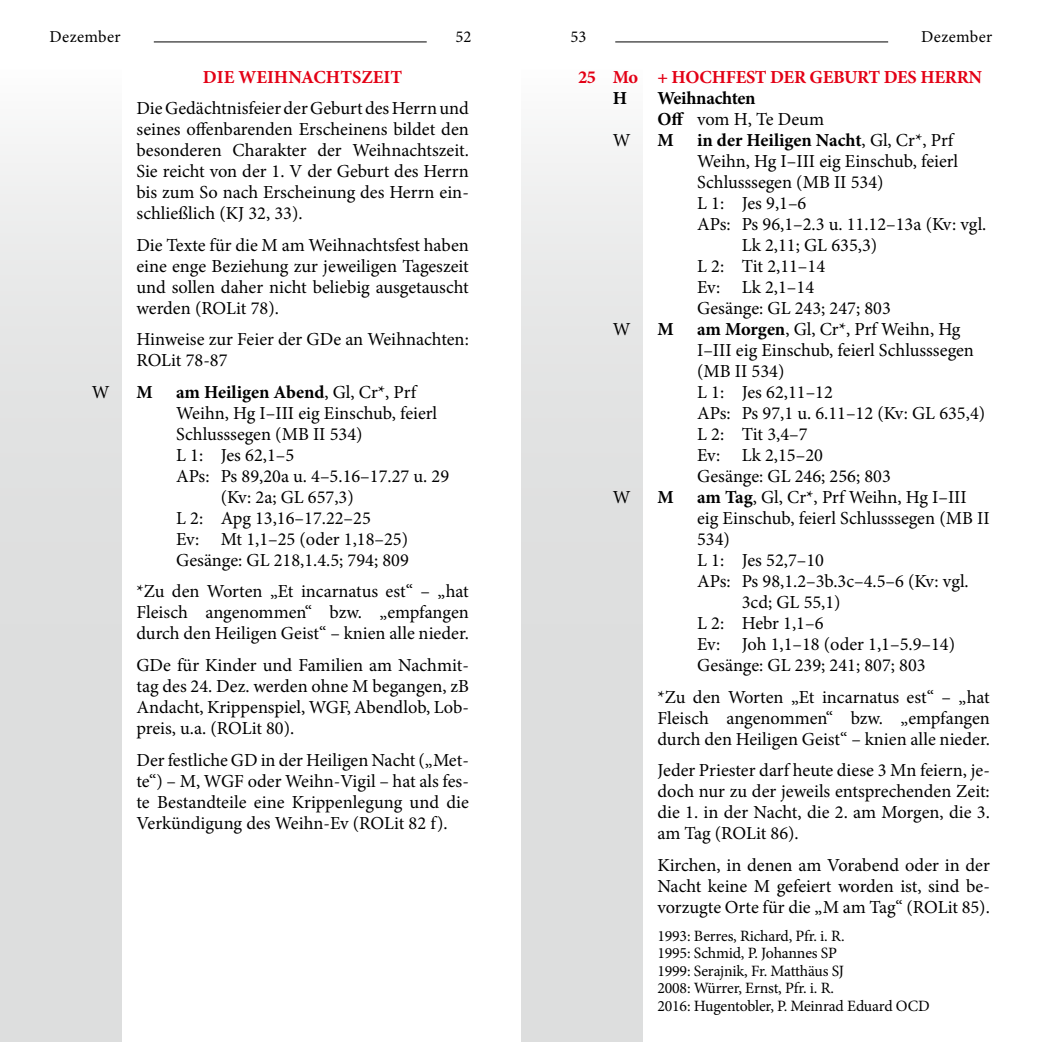
<style>
.page{position:relative;width:1042px;height:1042px;background:#fff}
.page>*{position:absolute;margin:0;border:0;box-sizing:border-box;transform-origin:0 0}
.t1{font:18.38px/21px "Minion Pro";color:#000;text-align:justify}
.t2{font:700 18.38px/21px "Minion Pro";letter-spacing:-.005em;color:#000}
.t3{font:700 18.38px "Minion Pro";letter-spacing:-.015em;color:#e30015}
.t4{font:16.62px "Minion Pro";letter-spacing:.02em;color:#000}
.t5{font:15.75px/17.5px "Minion Pro";letter-spacing:-.01em;color:#000}
.s1{font-weight:400}
.s2{font-weight:700}
</style>
<div class="page">
<div style="left:0;top:69px;width:122px;height:973px;background:linear-gradient(to bottom,#f0f0f0,#d6d8d8)"></div>
<div style="left:521px;top:69px;width:121px;height:973px;background:linear-gradient(to bottom,#f0f0f0,#d6d8d8)"></div>
<hr style="left:615px;top:41px;width:273px;height:1px;background:#000">
<hr style="left:154px;top:41px;width:273px;height:1px;background:#000">
<p class="t4" style="left:50px;top:25px;width:73px">Dezember</p>
<p class="t4" style="left:455px;top:25px;width:17px">52</p>
<p class="t4" style="left:570px;top:25px;width:17px">53</p>
<p class="t4" style="left:921px;top:25px;width:73px">Dezember</p>
<p class="t3" style="left:578px;top:64px;width:405px">25 Mo + HOCHFEST DER GEBURT DES HERRN</p>
<p class="t2" style="left:613px;top:87px;width:16px">H</p>
<p class="t2" style="left:657px;top:87px;width:168px">Weihnachten<br>Off <span class="s1">vom H, Te Deum</span></p>
<p class="t1" style="left:613px;top:130px;width:19px">W</p>
<p class="t2" style="left:657px;top:129px;width:18px">M</p>
<p class="t2" style="left:697px;top:129px;width:258px">in der Heiligen Nacht<span class="s1">, Gl, Cr*, Prf</span></p>
<p class="t1" style="left:697px;top:151px;width:263px">Weihn, Hg I–III eig Einschub, feierl</p>
<p class="t1" style="left:697px;top:172px;width:188px">Schlusssegen (MB II 534)</p>
<p class="t1" style="left:697px;top:193px;width:111px">L 1: Jes 9,1–6</p>
<p class="t1" style="left:697px;top:214px;width:289px">APs: Ps 96,1–2.3 u. 11.12–13a (Kv: vgl.</p>
<p class="t1" style="left:742px;top:235px;width:137px">Lk 2,11; GL 635,3)</p>
<p class="t1" style="left:697px;top:256px;width:130px">L 2: Tit 2,11–14</p>
<p class="t1" style="left:697px;top:277px;width:119px">Ev: Lk 2,1–14</p>
<p class="t1" style="left:697px;top:298px;width:195px">Gesänge: GL 243; 247; 803</p>
<p class="t1" style="left:613px;top:319px;width:19px">W</p>
<p class="t2" style="left:657px;top:318px;width:18px">M</p>
<p class="t1" style="left:697px;top:319px;width:289px;text-align:left"><span class="s2">am Morgen</span>, Gl, Cr*, Prf Weihn, Hg<br>I–III eig Einschub, feierl Schlusssegen (MB II 534)<br>L 1: Jes 62,11–12<br>APs: Ps 97,1 u. 6.11–12 (Kv: GL 635,4)<br>L 2: Tit 3,4–7<br>Ev: Lk 2,15–20<br>Gesänge: GL 246; 256; 803</p>
<p class="t1" style="left:613px;top:487px;width:19px">W</p>
<p class="t2" style="left:657px;top:486px;width:18px">M</p>
<p class="t1" style="left:697px;top:487px;width:271px"><span class="s2">am Tag</span>, Gl, Cr*, Prf Weihn, Hg I–III</p>
<p class="t1" style="left:697px;top:508px;width:294px">eig Einschub, feierl Schlusssegen (MB II</p>
<p class="t1" style="left:697px;top:529px;width:34px">534)</p>
<p class="t1" style="left:697px;top:550px;width:128px">L 1: Jes 52,7–10</p>
<p class="t1" style="left:697px;top:571px;width:271px">APs: Ps 98,1.2–3b.3c–4.5–6 (Kv: vgl.</p>
<p class="t1" style="left:742px;top:592px;width:100px">3cd; GL 55,1)</p>
<p class="t1" style="left:697px;top:613px;width:128px">L 2: Hebr 1,1–6</p>
<p class="t1" style="left:697px;top:634px;width:259px">Ev: Joh 1,1–18 (oder 1,1–5.9–14)</p>
<p class="t1" style="left:697px;top:655px;width:230px">Gesänge: GL 239; 241; 807; 803</p>
<p class="t1" style="left:657px;top:686px;width:334px">*Zu den Worten „Et incarnatus est“ – „hat Fleisch angenommen“ bzw. „empfangen durch den Heiligen Geist“ – knien alle nieder.</p>
<p class="t1" style="left:657px;top:760px;width:334px">Jeder Priester darf heute diese 3 Mn feiern, je&shy;doch nur zu der jeweils entsprechenden Zeit: die 1. in der Nacht, die 2. am Morgen, die 3. am Tag (ROLit 86).</p>
<p class="t1" style="left:657px;top:854px;width:334px">Kirchen, in denen am Vorabend oder in der Nacht keine M gefeiert worden ist, sind be&shy;vorzugte Orte für die „M am Tag“ (ROLit 85).</p>
<p class="t5" style="left:657px;top:927px;width:274px">1993: Berres, Richard, Pfr. i. R.<br>1995: Schmid, P. Johannes SP<br>1999: Serajnik, Fr. Matthäus SJ<br>2008: Würrer, Ernst, Pfr. i. R.<br>2016: Hugentobler, P. Meinrad Eduard OCD</p>
<p class="t3" style="left:203px;top:64px;width:201px">DIE WEIHNACHTSZEIT</p>
<p class="t1" style="left:136px;top:98px;width:334px">Die Gedächtnisfeier der Geburt des Herrn und seines offenbarenden Erscheinens bildet den besonderen Charakter der Weihnachtszeit.<br>Sie reicht von der 1. V der Geburt des Herrn bis zum So nach Erscheinung des Herrn ein&shy;schließlich (KJ 32, 33).</p>
<p class="t1" style="left:136px;top:235px;width:334px">Die Texte für die M am Weihnachtsfest haben eine enge Beziehung zur jeweiligen Tageszeit und sollen daher nicht beliebig ausgetauscht werden (ROLit 78).</p>
<p class="t1" style="left:136px;top:329px;width:334px">Hinweise zur Feier der GDe an Weihnachten:<br>ROLit 78-87</p>
<p class="t1" style="left:92px;top:382px;width:19px">W</p>
<p class="t2" style="left:136px;top:381px;width:18px">M</p>
<p class="t2" style="left:176px;top:381px;width:242px">am Heiligen Abend<span class="s1">, Gl, Cr*, Prf</span></p>
<p class="t1" style="left:176px;top:403px;width:263px">Weihn, Hg I–III eig Einschub, feierl</p>
<p class="t1" style="left:176px;top:424px;width:188px">Schlusssegen (MB II 534)</p>
<p class="t1" style="left:176px;top:445px;width:120px">L 1: Jes 62,1–5</p>
<p class="t1" style="left:176px;top:466px;width:274px">APs: Ps 89,20a u. 4–5.16–17.27 u. 29</p>
<p class="t1" style="left:221px;top:487px;width:134px">(Kv: 2a; GL 657,3)</p>
<p class="t1" style="left:176px;top:508px;width:196px">L 2: Apg 13,16–17.22–25</p>
<p class="t1" style="left:176px;top:529px;width:233px">Ev: Mt 1,1–25 (oder 1,18–25)</p>
<p class="t1" style="left:176px;top:550px;width:234px">Gesänge: GL 218,1.4.5; 794; 809</p>
<p class="t1" style="left:136px;top:581px;width:334px">*Zu den Worten „Et incarnatus est“ – „hat Fleisch angenommen“ bzw. „empfangen durch den Heiligen Geist“ – knien alle nieder.</p>
<p class="t1" style="left:136px;top:655px;width:334px">GDe für Kinder und Familien am Nachmit&shy;tag des 24. Dez. werden ohne M begangen, zB Andacht, Krippenspiel, WGF, Abendlob, Lob&shy;preis, u.a. (ROLit 80).</p>
<p class="t1" style="left:136px;top:749px;width:334px">Der festliche GD in der Heiligen Nacht („Met&shy;te“) – M, WGF oder Weihn-Vigil – hat als fes&shy;te Bestandteile eine Krippenlegung und die Verkündigung des Weihn-Ev (ROLit 82 f).</p>
</div>
